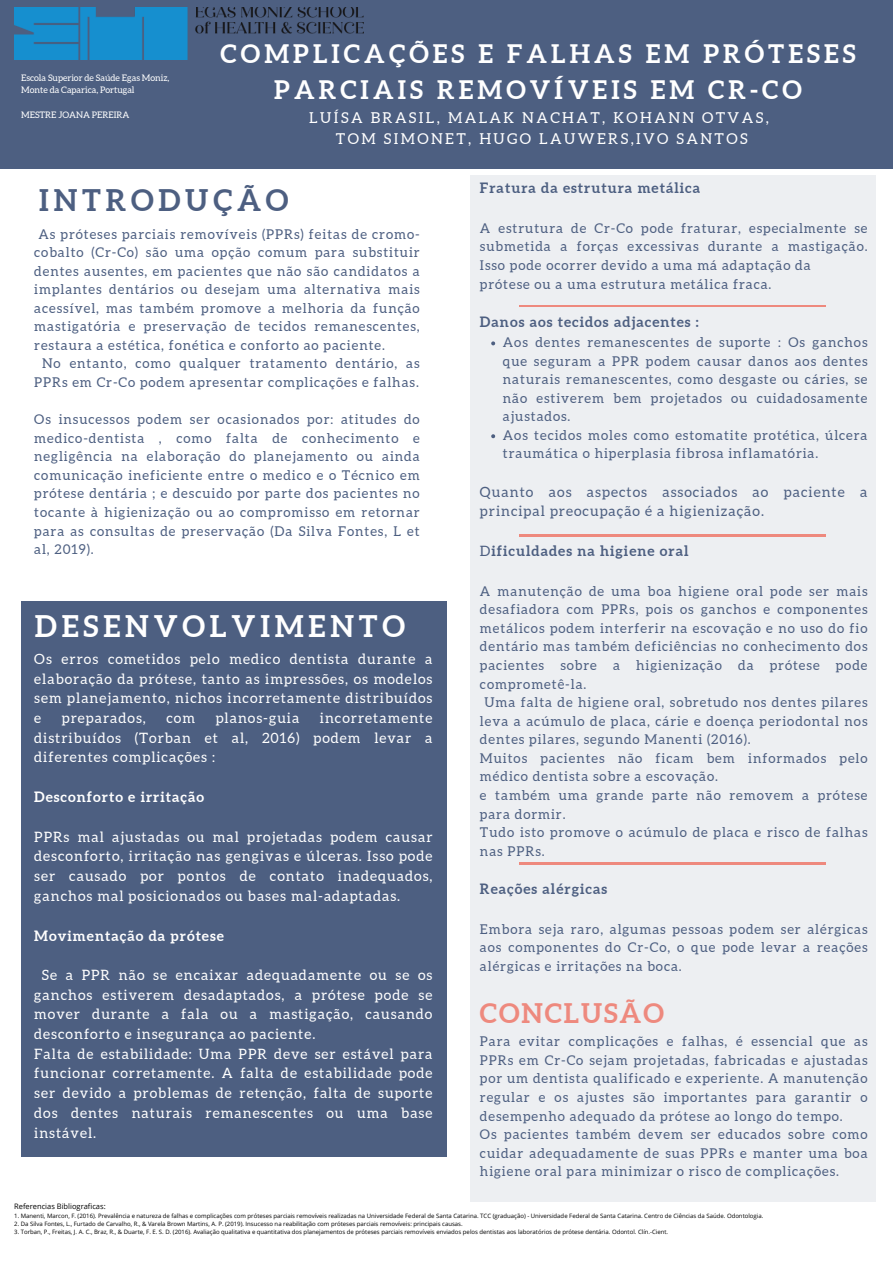
<style>
.page{position:relative;width:893px;height:1263px;background:#fff}
.page>*{position:absolute;margin:0;border:0;box-sizing:border-box;transform-origin:0 0}
.t1{font:700 29.78px "Aleo";letter-spacing:.16em;color:#fff}
.t2{font:700 29.78px "Aleo";letter-spacing:.16em;color:#4d5f81}
.t3{font:700 27px "Aleo";letter-spacing:.07em;color:#ee897e}
.t4{font:700 25.5px/35.4px "Aleo";letter-spacing:.16em;color:#fff;text-align:center}
.t5{font:15px "Aleo";letter-spacing:.16em;color:#fff}
.t6{font:14.25px/19.6px "Aleo";letter-spacing:.07em;color:#fff;text-align:justify}
.t7{font:700 14.25px "Aleo";letter-spacing:.07em;color:#4d5f81}
.t8{font:14.25px/19.6px "Aleo";letter-spacing:.07em;color:#4d5f81}
.t9{font:700 14.25px "Aleo";letter-spacing:.07em;color:#fff}
.t10{font:13.5px/18.6px "Aleo";letter-spacing:.07em;color:#4d5f81;text-align:justify}
.t11{font:9px/12.4px "Aleo";color:#fff}
.t12{font:7.5px "Open Sans";color:#000}
.t13{font:6px "Open Sans";color:#000}
.s1{font-weight:400}
</style>
<div class="page">
<div style="left:0;top:0;width:893px;height:169px;background:#4d5f81"></div>
<div style="left:470px;top:176px;width:405px;height:1026px;background:#edeff2"></div>
<hr style="left:519px;top:305px;width:307px;height:2px;background:#ee897e">
<hr style="left:519px;top:534px;width:307px;height:2px;background:#ee897e">
<hr style="left:519px;top:862px;width:307px;height:2px;background:#ee897e">
<img style="left:14px;top:7px;width:350px;height:53px">
<div style="left:21px;top:601px;width:425px;height:556px;background:#4d5f81"></div>
<svg style="left:491px;top:341px;width:4px;height:4px"></svg>
<svg style="left:491px;top:434px;width:4px;height:4px"></svg>
<p class="t11" style="left:21px;top:71px;width:150px">Escola Superior de Saúde Egas Moniz,<br>Monte da Caparica, Portugal</p>
<p class="t11" style="left:21px;top:108px;width:110px">MESTRE JOANA PEREIRA</p>
<p class="t4" style="left:220px;top:36px;width:637px">COMPLICAÇÕES E FALHAS EM PRÓTESES<br>PARCIAIS REMOVÍVEIS EM CR-CO</p>
<p class="t5" style="left:309px;top:109px;width:461px">LUÍSA BRASIL, MALAK NACHAT, KOHANN OTVAS,</p>
<p class="t5" style="left:336px;top:130px;width:413px">TOM SIMONET, HUGO LAUWERS,IVO SANTOS</p>
<p class="t2" style="left:39px;top:183px;width:251px">INTRODUÇÃO</p>
<p class="t10" style="left:34px;top:224px;width:387px;text-indent:4px">As próteses parciais removíveis (PPRs) feitas de cromo&shy;cobalto (Cr-Co) são uma opção comum para substituir dentes ausentes, em pacientes que não são candidatos a implantes dentários ou desejam uma alternativa mais acessível, mas também promove a melhoria da função mastigatória e preservação de tecidos remanescentes, restaura a estética, fonética e conforto ao paciente.</p>
<p class="t10" style="left:34px;top:354px;width:387px;text-align:center">No entanto, como qualquer tratamento dentário, as<br>PPRs em Cr-Co podem apresentar complicações e falhas.</p>
<p class="t10" style="left:34px;top:410px;width:387px">Os insucessos podem ser ocasionados por: atitudes do medico-dentista , como falta de conhecimento e negligência na elaboração do planejamento ou ainda comunicação ineficiente entre o medico e o Técnico em prótese dentária ; e descuido por parte dos pacientes no tocante à higienização ou ao compromisso em retornar para as consultas de preservação (Da Silva Fontes, L et al, 2019).</p>
<p class="t1" style="left:35px;top:609px;width:372px">DESENVOLVIMENTO</p>
<p class="t6" style="left:34px;top:649px;width:400px">Os erros cometidos pelo medico dentista durante a elaboração da prótese, tanto as impressões, os modelos sem planejamento, nichos incorretamente distribuídos e</p>
<p class="t6" style="left:62px;top:708px;width:86px">preparados,</p>
<p class="t6" style="left:166px;top:708px;width:30px">com</p>
<p class="t6" style="left:216px;top:708px;width:85px">planos-guia</p>
<p class="t6" style="left:34px;top:708px;width:400px;text-indent:286px">incorretamente distribuídos (Torban et al, 2016) podem levar a diferentes complicações :</p>
<p class="t9" style="left:34px;top:789px;width:171px">Desconforto e irritação</p>
<p class="t6" style="left:34px;top:827px;width:400px">PPRs mal ajustadas ou mal projetadas podem causar desconforto, irritação nas gengivas e úlceras. Isso pode ser causado por pontos de contato inadequados, ganchos mal posicionados ou bases mal-adaptadas.</p>
<p class="t9" style="left:34px;top:927px;width:191px">Movimentação da prótese</p>
<p class="t6" style="left:34px;top:965px;width:400px;text-indent:8px">Se a PPR não se encaixar adequadamente ou se os ganchos estiverem desadaptados, a prótese pode se mover durante a fala ou a mastigação, causando desconforto e insegurança ao paciente.</p>
<p class="t6" style="left:34px;top:1044px;width:400px">Falta de estabilidade: Uma PPR deve ser estável para funcionar corretamente. A falta de estabilidade pode ser devido a problemas de retenção, falta de suporte dos dentes naturais remanescentes ou uma base instável.</p>
<p class="t7" style="left:480px;top:180px;width:222px">Fratura da estrutura metálica</p>
<p class="t10" style="left:480px;top:219px;width:389px">A estrutura de Cr-Co pode fraturar, especialmente se submetida a forças excessivas durante a mastigação.<br>Isso pode ocorrer devido a uma má adaptação da</p>
<p class="t10" style="left:480px;top:274px;width:293px">prótese ou a uma estrutura metálica fraca.</p>
<p class="t7" style="left:480px;top:314px;width:220px">Danos aos tecidos adjacentes :</p>
<p class="t10" style="left:503px;top:333px;width:366px">Aos dentes remanescentes de suporte : Os ganchos que seguram a PPR podem causar danos aos dentes naturais remanescentes, como desgaste ou cáries, se não estiverem bem projetados ou cuidadosamente ajustados.</p>
<p class="t10" style="left:503px;top:426px;width:366px">Aos tecidos moles como estomatite protética, úlcera traumática o hiperplasia fibrosa inflamatória.</p>
<p class="t8" style="left:480px;top:482px;width:389px">Quanto aos aspectos associados ao paciente a principal preocupação é a higienização.</p>
<p class="t7" style="left:480px;top:543px;width:210px"><span class="s1">D</span>ificuldades na higiene oral</p>
<p class="t10" style="left:480px;top:582px;width:389px">A manutenção de uma boa higiene oral pode ser mais desafiadora com PPRs, pois os ganchos e componentes metálicos podem interferir na escovação e no uso do fio dentário mas também deficiências no conhecimento dos pacientes sobre a higienização da prótese pode comprometê-la.</p>
<p class="t10" style="left:480px;top:693px;width:389px;text-indent:4px">Uma falta de higiene oral, sobretudo nos dentes pilares leva a acúmulo de placa, cárie e doença periodontal nos dentes pilares, segundo Manenti (2016).</p>
<p class="t10" style="left:480px;top:749px;width:389px">Muitos pacientes não ficam bem informados pelo médico dentista sobre a escovação.</p>
<p class="t10" style="left:480px;top:786px;width:389px">e também uma grande parte não removem a prótese para dormir.</p>
<p class="t10" style="left:480px;top:823px;width:389px">Tudo isto promove o acúmulo de placa e risco de falhas nas PPRs.</p>
<p class="t7" style="left:480px;top:881px;width:129px">Reações alérgicas</p>
<p class="t10" style="left:480px;top:920px;width:389px">Embora seja raro, algumas pessoas podem ser alérgicas aos componentes do Cr-Co, o que pode levar a reações alérgicas e irritações na boca.</p>
<p class="t3" style="left:480px;top:997px;width:185px">CONCLUSÃO</p>
<p class="t10" style="left:480px;top:1032px;width:389px">Para evitar complicações e falhas, é essencial que as PPRs em Cr-Co sejam projetadas, fabricadas e ajustadas por um dentista qualificado e experiente. A manutenção regular e os ajustes são importantes para garantir o desempenho adequado da prótese ao longo do tempo.</p>
<p class="t10" style="left:480px;top:1125px;width:389px">Os pacientes também devem ser educados sobre como cuidar adequadamente de suas PPRs e manter uma boa higiene oral para minimizar o risco de complicações.</p>
<p class="t12" style="left:14px;top:1201px;width:93px">Referencias Bibliograficas:</p>
<p class="t13" style="left:14px;top:1211px;width:750px">1. Manenti, Marcon, F. (2016). Prevalência e natureza de falhas e complicações com próteses parciais removíveis realizadas na Universidade Federal de Santa Catarina. TCC (graduação) - Universidade Federal de Santa Catarina. Centro de Ciências da Saúde. Odontologia.</p>
<p class="t13" style="left:14px;top:1219px;width:450px">2. Da Silva Fontes, L., Furtado de Carvalho, R., &amp; Varela Brown Martins, A. P. (2019). Insucesso na reabilitação com próteses parciais removíveis: principais causas.</p>
<p class="t13" style="left:14px;top:1228px;width:655px">3. Torban, P., Freitas, J. A. C., Braz, R., &amp; Duarte, F. E. S. D. (2016). Avaliação qualitativa e quantitativa dos planejamentos de próteses parciais removíveis enviados pelos dentistas aos laboratórios de prótese dentária. Odontol. Clín.-Cient.</p>
</div>
